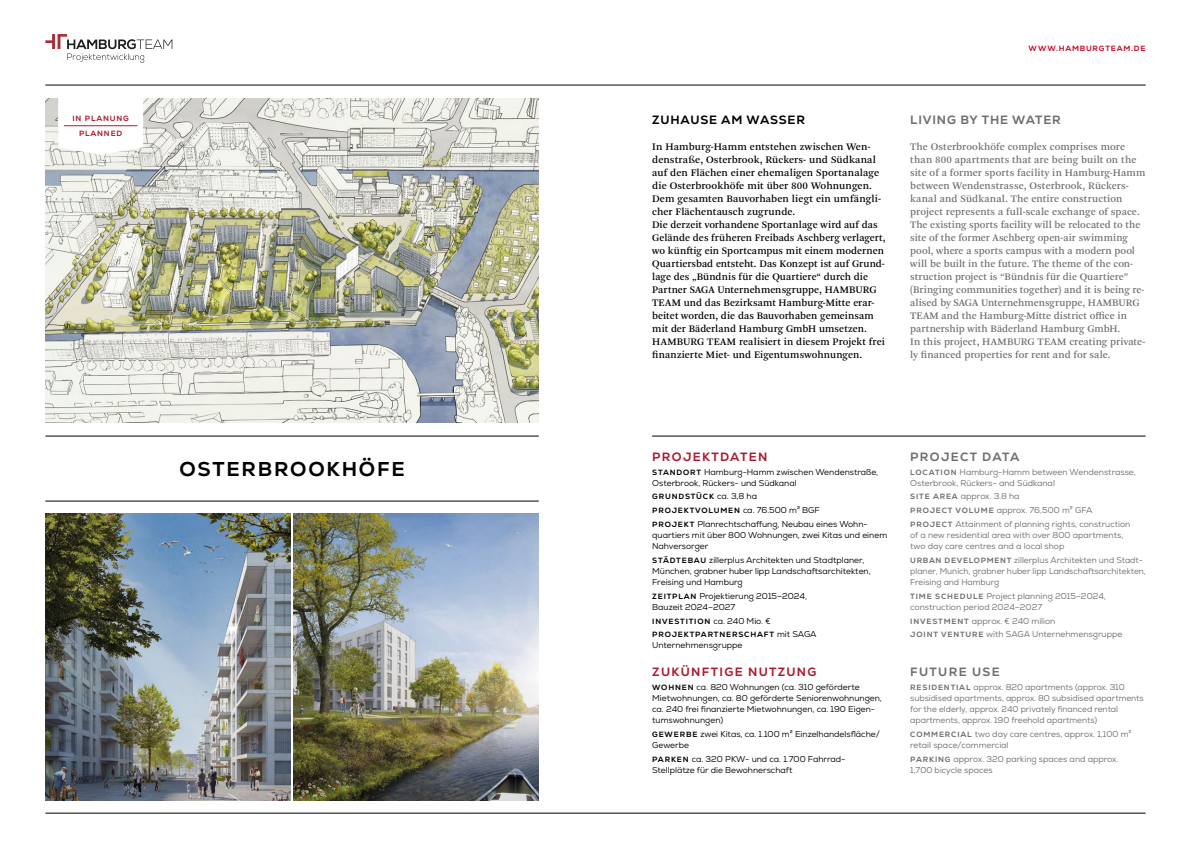
<style>
.page{position:relative;width:1191px;height:842px;background:#fff}
.page>*{position:absolute;margin:0;border:0;box-sizing:border-box;transform-origin:0 0}
.t1{font:800 20px "Nexa";letter-spacing:.09em;color:#000}
.t2{font:800 12px "Nexa";letter-spacing:.11em;color:#ac1c30}
.t3{font:800 12px "Nexa";letter-spacing:.11em;color:#706f6f}
.t4{font:800 12px "Nexa";letter-spacing:.075em;color:#706f6f}
.t5{font:800 12px "Nexa";letter-spacing:.07em;color:#000}
.t6{font:10.5px/13px "Arnhem Pro";letter-spacing:.005em;color:#706f6f}
.t7{font:10.5px/13px "Arnhem Pro";letter-spacing:.01em;color:#000}
.t8{font:8.5px/11px "Nexa";color:#706f6f}
.t9{font:8.5px/11px "Nexa";color:#000}
.t10{font:800 7.6px/13.8px "Nexa";letter-spacing:.11em;color:#000}
.t11{font:800 7.6px "Nexa";letter-spacing:.11em;color:#c10a27}
.t12{font:800 7.6px/15.1px "Nexa";letter-spacing:.11em;color:#ac1c30;text-align:center}
.s1{font-weight:800;font-size:7.6px}
.s2{font-weight:400;font-size:8.5px}
</style>
<div class="page">
<hr style="left:45px;top:813px;width:1100px;height:1px;background:#000">
<hr style="left:45px;top:85px;width:1100px;height:1px;background:#000">
<svg style="left:45px;top:34px;width:127px;height:29px"></svg>
<hr style="left:652px;top:436px;width:493px;height:1px;background:#000">
<hr style="left:45px;top:436px;width:494px;height:1px;background:#000">
<hr style="left:45px;top:501px;width:494px;height:1px;background:#000">
<img style="left:45px;top:98px;width:494px;height:325px">
<img style="left:45px;top:514px;width:246px;height:286px">
<img style="left:293px;top:514px;width:246px;height:286px">
<svg style="left:58px;top:98px;width:85px;height:57px"></svg>
<hr style="left:64px;top:125px;width:73px;height:1px;background:#ac1c30">
<p class="t12" style="left:72px;top:111px;width:58px">IN PLANUNG<br>PLANNED</p>
<h1 class="t1" style="left:179px;top:456px;width:227px">OSTERBROOKHÖFE</h1>
<p class="t11" style="left:1028px;top:44px;width:118px">WWW.HAMBURGTEAM.DE</p>
<h2 class="t5" style="left:652px;top:112px;width:154px">ZUHAUSE AM WASSER</h2>
<p class="t7" style="left:652px;top:140px;width:235px">In Hamburg-Hamm entstehen zwischen Wen&shy;denstraße, Osterbrook, Rückers- und Südkanal auf den Flächen einer ehemaligen Sportanalage die Osterbrookhöfe mit über 800 Wohnungen.<br>Dem gesamten Bauvorhaben liegt ein umfängli&shy;cher Flächentausch zugrunde.<br>Die derzeit vorhandene Sportanlage wird auf das Gelände des früheren Freibads Aschberg verlagert, wo künftig ein Sportcampus mit einem modernen Quartiersbad entsteht. Das Konzept ist auf Grund&shy;lage des „Bündnis für die Quartiere“ durch die Partner SAGA Unternehmensgruppe, HAMBURG TEAM und das Bezirksamt Hamburg-Mitte erar&shy;beitet worden, die das Bauvorhaben gemeinsam mit der Bäderland Hamburg GmbH umsetzen.<br>HAMBURG TEAM realisiert in diesem Projekt frei finanzierte Miet- und Eigentumswohnungen.</p>
<h2 class="t4" style="left:910px;top:112px;width:152px">LIVING BY THE WATER</h2>
<p class="t6" style="left:910px;top:140px;width:237px">The Osterbrookhöfe complex comprises more than 800 apartments that are being built on the site of a former sports facility in Hamburg-Hamm between Wendenstrasse, Osterbrook, Rückers&shy;kanal and Südkanal. The entire construction project represents a full-scale exchange of space.<br>The existing sports facility will be relocated to the site of the former Aschberg open-air swimming pool, where a sports campus with a modern pool will be built in the future. The theme of the con&shy;struction project is “Bündnis für die Quartiere” (Bringing communities together) and it is being re&shy;alised by SAGA Unternehmensgruppe, HAMBURG TEAM and the Hamburg-Mitte district office in partnership with Bäderland Hamburg GmbH.<br>In this project, HAMBURG TEAM creating private&shy;ly financed properties for rent and for sale.</p>
<h2 class="t2" style="left:652px;top:449px;width:117px">PROJEKTDATEN</h2>
<p class="t9" style="left:652px;top:466px;width:227px"><span class="s1">STANDORT</span> Hamburg-Hamm zwischen Wendenstraße,<br>Osterbrook, Rückers- und Südkanal</p>
<p class="t10" style="left:652px;top:490px;width:169px">GRUNDSTÜCK <span class="s2">ca. 3,8 ha<br></span>PROJEKTVOLUMEN <span class="s2">ca. 76.500 m² BGF</span></p>
<p class="t9" style="left:652px;top:519px;width:236px"><span class="s1">PROJEKT</span> Planrechtschaffung, Neubau eines Wohn&shy;quartiers mit über 800 Wohnungen, zwei Kitas und einem<br>Nahversorger</p>
<p class="t9" style="left:652px;top:555px;width:220px"><span class="s1">STÄDTEBAU</span> zillerplus Architekten und Stadtplaner,<br>München, grabner huber lipp Landschaftsarchitekten,<br>Freising und Hamburg</p>
<p class="t9" style="left:652px;top:590px;width:156px"><span class="s1">ZEITPLAN</span> Projektierung 2015–2024,<br>Bauzeit 2024–2027</p>
<p class="t10" style="left:652px;top:614px;width:166px">INVESTITION <span class="s2">ca. 240 Mio. €<br></span>PROJEKTPARTNERSCHAFT <span class="s2">mit SAGA</span></p>
<p class="t9" style="left:652px;top:640px;width:92px">Unternehmensgruppe</p>
<h2 class="t2" style="left:652px;top:664px;width:166px">ZUKÜNFTIGE NUTZUNG</h2>
<p class="t9" style="left:652px;top:682px;width:231px"><span class="s1">WOHNEN</span> ca. 820 Wohnungen (ca. 310 geförderte Mietwohnungen, ca. 80 geförderte Seniorenwohnungen, ca. 240 frei finanzierte Mietwohnungen, ca. 190 Eigen&shy;tumswohnungen)</p>
<p class="t9" style="left:652px;top:728px;width:229px"><span class="s1">GEWERBE</span> zwei Kitas, ca. 1.100 m² Einzelhandelsfläche/<br>Gewerbe</p>
<p class="t9" style="left:652px;top:753px;width:195px"><span class="s1">PARKEN</span> ca. 320 PKW- und ca. 1.700 Fahrrad-<br>Stellplätze für die Bewohnerschaft</p>
<h2 class="t3" style="left:910px;top:449px;width:111px">PROJECT DATA</h2>
<p class="t8" style="left:910px;top:466px;width:227px"><span class="s1">LOCATION</span> Hamburg-Hamm between Wendenstrasse,<br>Osterbrook, Rückers- and Südkanal</p>
<p class="t8" style="left:910px;top:490px;width:222px;line-height:13.8px"><span class="s1">SITE AREA</span> approx. 3.8 ha<br><span class="s1">PROJECT VOLUME</span> approx. 76,500 m² GFA<br><span class="s1">PROJECT</span> Attainment of planning rights, construction</p>
<p class="t8" style="left:910px;top:530px;width:214px">of a new residential area with over 800 apartments, two day care centres and a local shop</p>
<p class="t8" style="left:910px;top:555px;width:237px"><span class="s1">URBAN DEVELOPMENT</span> zillerplus Architekten und Stadt&shy;planer, Munich, grabner huber lipp Landschaftsarchitekten,<br>Freising and Hamburg</p>
<p class="t8" style="left:910px;top:590px;width:197px"><span class="s1">TIME SCHEDULE</span> Project planning 2015–2024, construction period 2024–2027</p>
<p class="t8" style="left:910px;top:614px;width:214px;line-height:13.8px"><span class="s1">INVESTMENT</span> approx. € 240 milion<br><span class="s1">JOINT VENTURE</span> with SAGA Unternehmensgruppe</p>
<h2 class="t3" style="left:910px;top:664px;width:91px">FUTURE USE</h2>
<p class="t8" style="left:910px;top:682px;width:235px"><span class="s1">RESIDENTIAL</span> approx. 820 apartments (approx. 310 subsidised apartments, approx. 80 subsidised apartments for the elderly, approx. 240 privately financed rental apartments, approx. 190 freehold apartments)</p>
<p class="t8" style="left:910px;top:728px;width:223px"><span class="s1">COMMERCIAL</span> two day care centres, approx. 1,100 m² retail space/commercial</p>
<p class="t8" style="left:910px;top:753px;width:209px"><span class="s1">PARKING</span> approx. 320 parking spaces and approx.<br>1,700 bicycle spaces</p>
</div>
